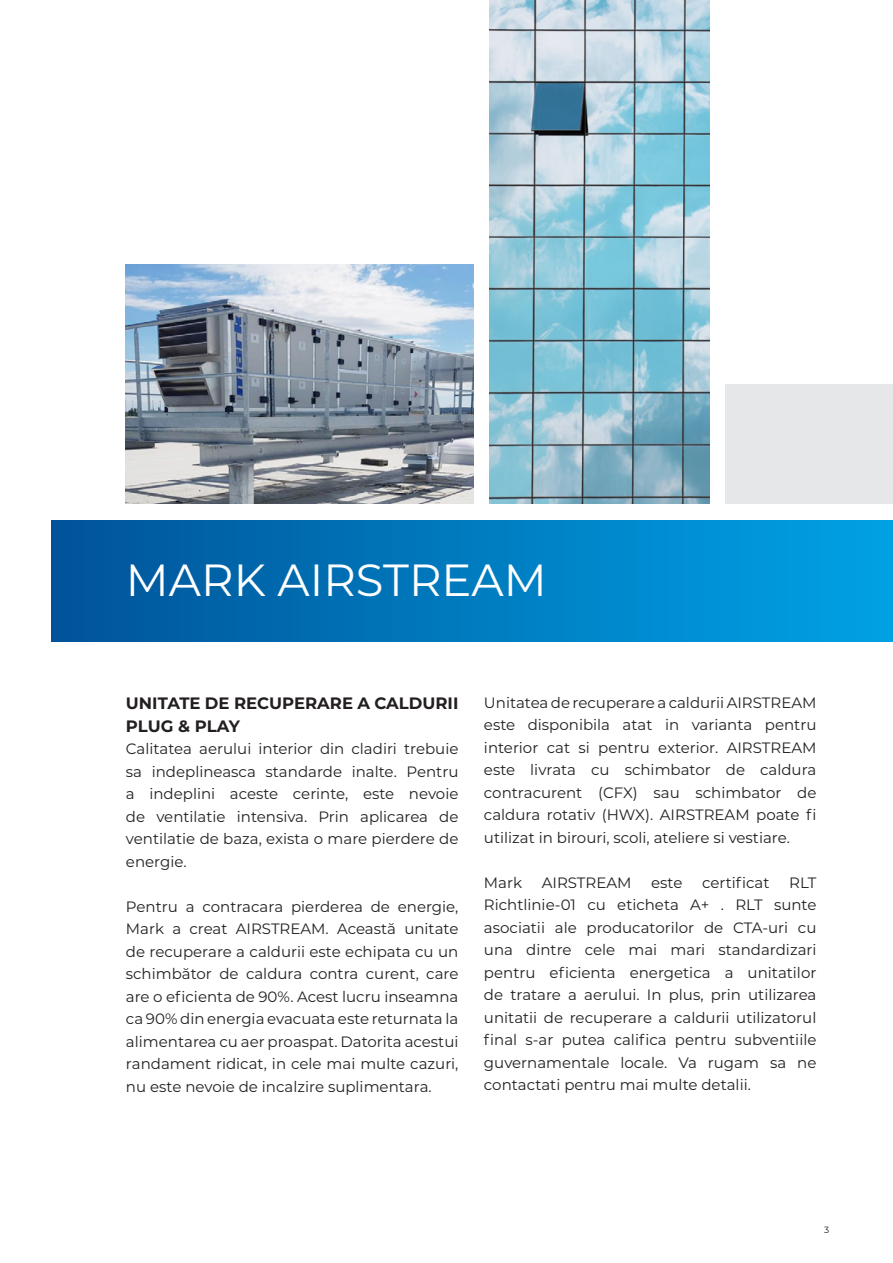
<style>
.page{position:relative;width:893px;height:1263px;background:#fff}
.page>*{position:absolute;margin:0;border:0;box-sizing:border-box;transform-origin:0 0}
.t1{font:45px "Montserrat";color:#fff}
.t2{font:700 16.5px/22.5px "Montserrat";color:#231f20}
.t3{font:15px/22.5px "Montserrat";color:#231f20;text-align:justify}
.t4{font:9px "Montserrat";color:#231f20}
</style>
<div class="page">
<div style="left:51px;top:520px;width:842px;height:122px;background:linear-gradient(to right,#015399,#00a3e5)"></div>
<div style="left:725px;top:384px;width:168px;height:120px;background:#e6e7e9"></div>
<img style="left:490px;top:0;width:220px;height:504px">
<img style="left:126px;top:265px;width:348px;height:239px">
<p class="t1" style="left:126px;top:549px;width:422px">MARK AIRSTREAM</p>
<p class="t2" style="left:126px;top:691px;width:334px">UNITATE DE RECUPERARE A CALDURII<br>PLUG &amp; PLAY</p>
<p class="t3" style="left:126px;top:737px;width:334px">Calitatea aerului interior din cladiri trebuie sa indeplineasca standarde inalte. Pentru a indeplini aceste cerinte, este nevoie de ventilatie intensiva. Prin aplicarea de ventilatie de baza, exista o mare pierdere de energie.</p>
<p class="t3" style="left:126px;top:894px;width:334px">Pentru a contracara pierderea de energie, Mark a creat AIRSTREAM. Această unitate de recuperare a caldurii este echipata cu un schimbător de caldura contra curent, care are o eficienta de 90%. Acest lucru inseamna ca 90% din energia evacuata este returnata la alimentarea cu aer proaspat. Datorita acestui randament ridicat, in cele mai multe cazuri, nu este nevoie de incalzire suplimentara.</p>
<p class="t3" style="left:484px;top:690px;width:334px">Unitatea de recuperare a caldurii AIRSTREAM este disponibila atat in varianta pentru interior cat si pentru exterior. AIRSTREAM este livrata cu schimbator de caldura contracurent (CFX) sau schimbator de caldura rotativ (HWX). AIRSTREAM poate fi utilizat in birouri, scoli, ateliere si vestiare.</p>
<p class="t3" style="left:484px;top:870px;width:40px">Mark</p>
<p class="t3" style="left:542px;top:870px;width:91px">AIRSTREAM</p>
<p class="t3" style="left:651px;top:870px;width:33px">este</p>
<p class="t3" style="left:702px;top:870px;width:69px">certificat</p>
<p class="t3" style="left:484px;top:870px;width:334px;text-indent:305px">RLT Richtlinie-01 cu eticheta A+ . RLT sunte asociatii ale producatorilor de CTA-uri cu una dintre cele mai mari standardizari pentru eficienta energetica a unitatilor de tratare a aerului. In plus, prin utilizarea unitatii de recuperare a caldurii utilizatorul final s-ar putea califica pentru subventiile guvernamentale locale. Va rugam sa ne contactati pentru mai multe detalii.</p>
<p class="t4" style="left:824px;top:1224px;width:7px">3</p>
</div>
